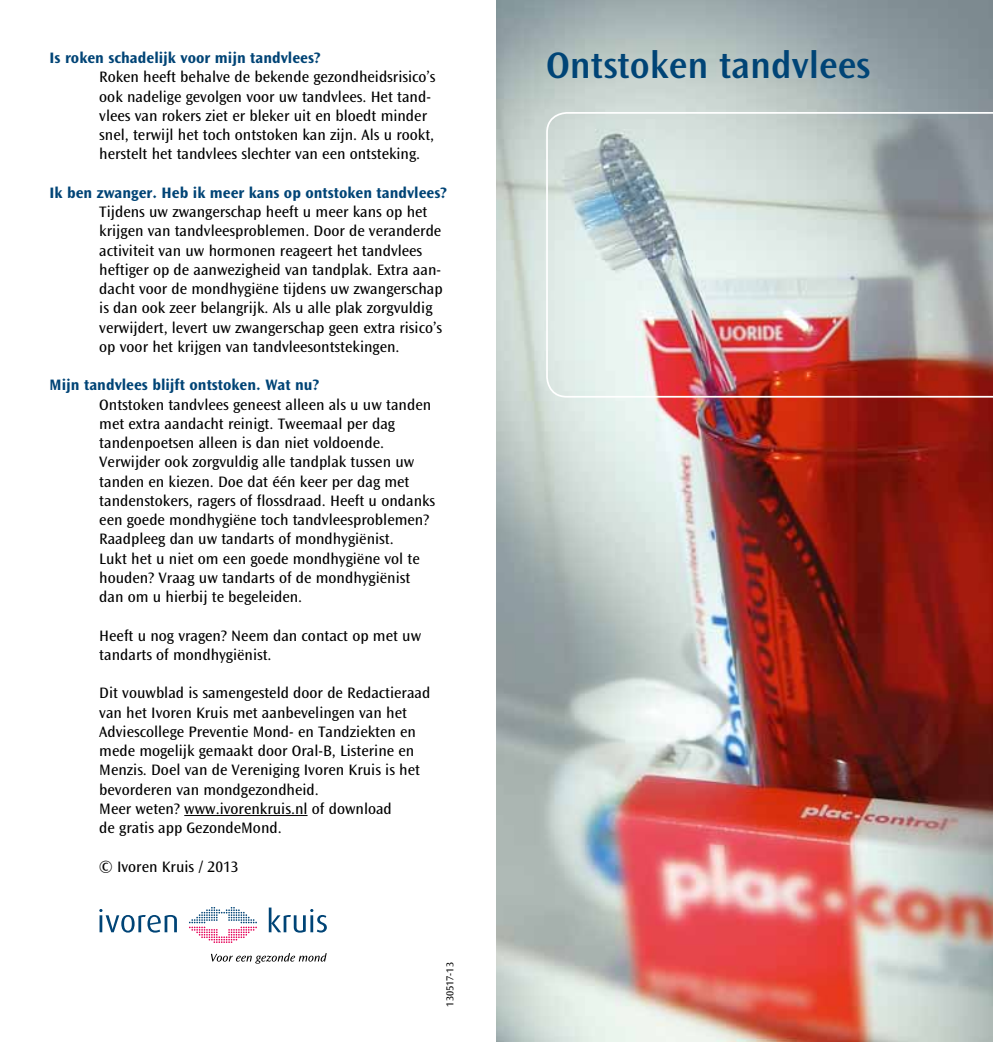
<style>
.page{position:relative;width:993px;height:1042px;background:#fff}
.page>*{position:absolute;margin:0;border:0;box-sizing:border-box;transform-origin:0 0}
.t1{font:600 38.5px "Ocean Sans Std";color:#004476}
.t2{font:15.75px/19.2px "Ocean Sans Std";color:#000}
.t3{font:700 15.75px "Ocean Sans Std";color:#004476}
.t4{font:10.5px "Ocean Sans Std";color:#000}
</style>
<div class="page">
<hr style="left:184px;top:815px;width:123px;height:1px;background:#000">
<img style="left:496px;top:0;width:496px;height:1042px">
<img style="left:546px;top:112px;width:446px;height:286px">
<svg style="left:189px;top:907px;width:68px;height:36px"></svg>
<svg style="left:99px;top:909px;width:78px;height:23px"></svg>
<svg style="left:269px;top:907px;width:58px;height:25px"></svg>
<svg style="left:211px;top:953px;width:115px;height:10px"></svg>
<p class="t3" style="left:50px;top:49px;width:272px">Is roken schadelijk voor mijn tandvlees?</p>
<p class="t2" style="left:99px;top:68px;width:337px">Roken heeft behalve de bekende gezondheidsrisico’s ook nadelige gevolgen voor uw tandvlees. Het tand&shy;vlees van rokers ziet er bleker uit en bloedt minder snel, terwijl het toch ontstoken kan zijn. Als u rookt, herstelt het tandvlees slechter van een ontsteking.</p>
<p class="t3" style="left:50px;top:184px;width:398px">Ik ben zwanger. Heb ik meer kans op ontstoken tandvlees?</p>
<p class="t2" style="left:99px;top:202px;width:345px">Tijdens uw zwangerschap heeft u meer kans op het krijgen van tandvleesproblemen. Door de veranderde activiteit van uw hormonen reageert het tandvlees heftiger op de aanwezigheid van tandplak. Extra aan&shy;dacht voor de mondhygiëne tijdens uw zwangerschap is dan ook zeer belangrijk. Als u alle plak zorgvuldig verwijdert, levert uw zwangerschap geen extra risico’s op voor het krijgen van tandvleesontstekingen.</p>
<p class="t3" style="left:50px;top:376px;width:271px">Mijn tandvlees blijft ontstoken. Wat nu?</p>
<p class="t2" style="left:99px;top:395px;width:337px">Ontstoken tandvlees geneest alleen als u uw tanden met extra aandacht reinigt. Tweemaal per dag tandenpoetsen alleen is dan niet voldoende.<br>Verwijder ook zorgvuldig alle tandplak tussen uw tanden en kiezen. Doe dat één keer per dag met tandenstokers, ragers of flossdraad. Heeft u ondanks een goede mondhygiëne toch tandvleesproblemen?<br>Raadpleeg dan uw tandarts of mondhygiënist.<br>Lukt het u niet om een goede mondhygiëne vol te houden? Vraag uw tandarts of de mondhygiënist dan om u hierbij te begeleiden.</p>
<p class="t2" style="left:99px;top:626px;width:323px">Heeft u nog vragen? Neem dan contact op met uw tandarts of mondhygiënist.</p>
<p class="t2" style="left:99px;top:684px;width:332px">Dit vouwblad is samengesteld door de Redactieraad van het Ivoren Kruis met aanbevelingen van het Adviescollege Preventie Mond- en Tandziekten en mede mogelijk gemaakt door Oral-B, Listerine en Menzis. Doel van de Vereniging Ivoren Kruis is het bevorderen van mondgezondheid.<br>Meer weten? www.ivorenkruis.nl of download<br>de gratis app GezondeMond.</p>
<p class="t2" style="left:99px;top:857px;width:141px">© Ivoren Kruis / 2013</p>
<p class="t4" style="left:444px;top:1006px;width:46px;rotate:-90deg">130517-13</p>
<h1 class="t1" style="left:546px;top:43px;width:325px">Ontstoken tandvlees</h1>
</div>
